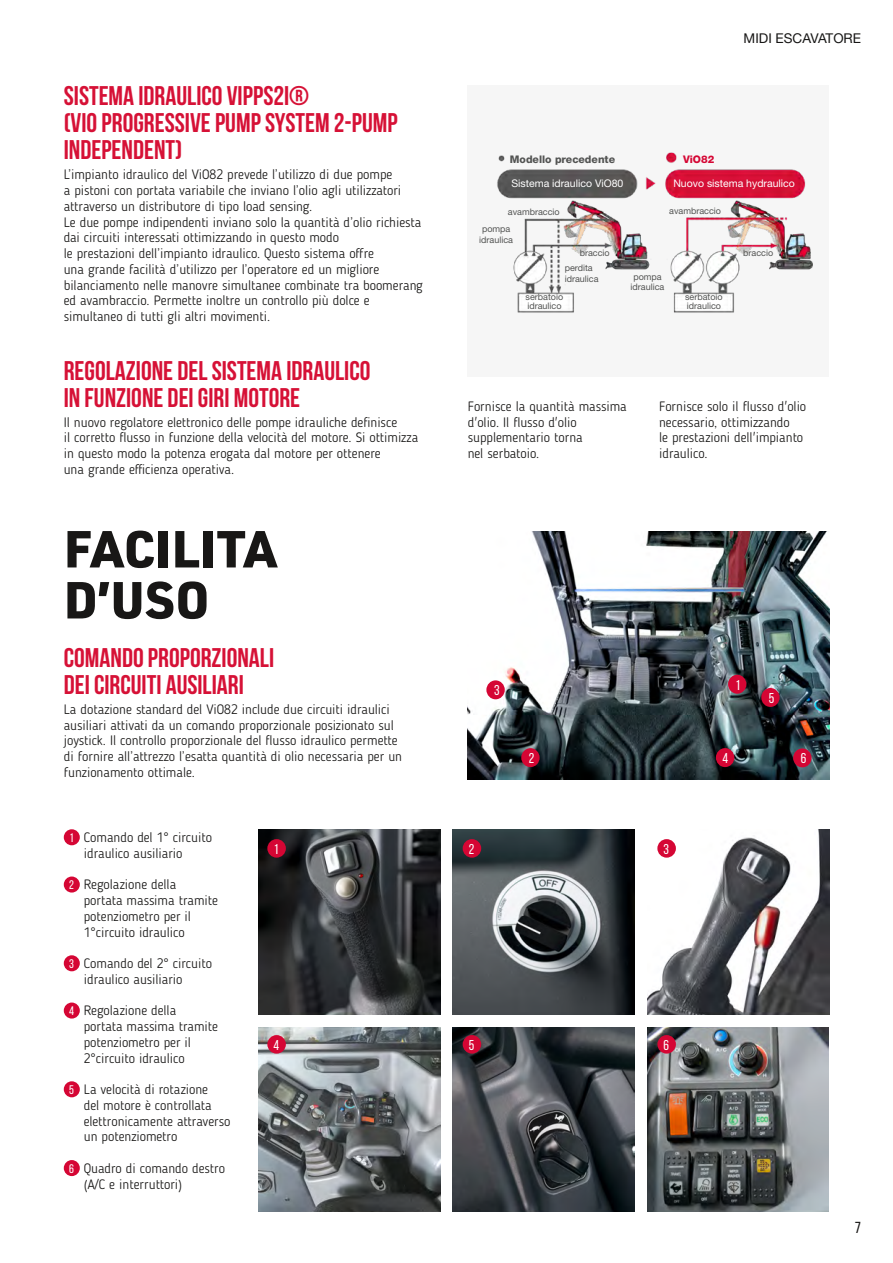
<style>
.page{position:relative;width:893px;height:1263px;background:#fff}
.page>*{position:absolute;margin:0;border:0;box-sizing:border-box;transform-origin:0 0}
.t1{font:900 51px/51px "URWDIN";color:#181716}
.t2{font:700 27px/27px "Bebas Neue";color:#d61136}
.t3{font:15.9px "Bebas Neue";color:#181716}
.t4{font:14.25px "Bebas Neue";color:#fff}
.t5{font:300 13.5px/15.8px "Blogger Sans";color:#181716}
.t6{font:13.5px "Helvetica Neue LT Std";color:#181716}
.t7{font:10.5px "Helvetica Neue LT Std";color:#fff}
.t8{font:800 10.5px "Helvetica Neue LT Std";color:#535453}
.t9{font:800 10.5px "Helvetica Neue LT Std";color:#d50634}
.t10{font:9px/10.5px "Helvetica Neue LT Std";color:#535453}
.s1{font-family:"Bebas Neue";font-weight:400;font-size:12.45px;color:#fff}
</style>
<div class="page">
<img style="left:258px;top:829px;width:182px;height:185px">
<img style="left:258px;top:1027px;width:182px;height:185px">
<img style="left:453px;top:829px;width:182px;height:185px">
<img style="left:453px;top:1027px;width:182px;height:185px">
<img style="left:647px;top:829px;width:182px;height:185px">
<img style="left:647px;top:1027px;width:181px;height:185px">
<div style="left:267px;top:839px;width:19px;height:19px;background:#d50634;border-radius:50%"></div>
<div style="left:468px;top:85px;width:361px;height:292px;background:#f6f6f6"></div>
<img style="left:497px;top:152px;width:316px;height:161px">
<img style="left:468px;top:532px;width:361px;height:247px">
<div style="left:728px;top:675px;width:18px;height:19px;background:#d50634;border-radius:50%"></div>
<div style="left:761px;top:688px;width:19px;height:19px;background:#d50634;border-radius:50%"></div>
<div style="left:793px;top:748px;width:18px;height:19px;background:#d50634;border-radius:50%"></div>
<div style="left:716px;top:748px;width:18px;height:19px;background:#d50634;border-radius:50%"></div>
<div style="left:521px;top:748px;width:19px;height:19px;background:#d50634;border-radius:50%"></div>
<div style="left:486px;top:680px;width:19px;height:19px;background:#d50634;border-radius:50%"></div>
<div style="left:267px;top:1035px;width:19px;height:18px;background:#d50634;border-radius:50%"></div>
<div style="left:463px;top:839px;width:18px;height:19px;background:#d50634;border-radius:50%"></div>
<div style="left:463px;top:1035px;width:18px;height:18px;background:#d50634;border-radius:50%"></div>
<div style="left:657px;top:839px;width:19px;height:19px;background:#d50634;border-radius:50%"></div>
<div style="left:657px;top:1035px;width:19px;height:18px;background:#d50634;border-radius:50%"></div>
<div style="left:565px;top:260px;width:36px;height:22px;background:#f6f6f6"></div>
<div style="left:64px;top:829px;width:16px;height:16px;background:#d50634;border-radius:50%"></div>
<div style="left:64px;top:876px;width:16px;height:16px;background:#d50634;border-radius:50%"></div>
<div style="left:64px;top:955px;width:16px;height:16px;background:#d50634;border-radius:50%"></div>
<div style="left:64px;top:1002px;width:16px;height:16px;background:#d50634;border-radius:50%"></div>
<div style="left:64px;top:1081px;width:16px;height:16px;background:#d50634;border-radius:50%"></div>
<div style="left:64px;top:1160px;width:16px;height:16px;background:#d50634;border-radius:50%"></div>
<h2 class="t2" style="left:64px;top:82px;width:335px">SISTEMA IDRAULICO VIPPS2I®<br>(VIO PROGRESSIVE PUMP SYSTEM 2-PUMP<br>INDEPENDENT)</h2>
<p class="t5" style="left:64px;top:167px;width:361px">L’impianto idraulico del ViO82 prevede l’utilizzo di due pompe<br>a pistoni con portata variabile che inviano l’olio agli utilizzatori attraverso un distributore di tipo load sensing.<br>Le due pompe indipendenti inviano solo la quantità d’olio richiesta dai circuiti interessati ottimizzando in questo modo<br>le prestazioni dell’impianto idraulico. Questo sistema offre<br>una grande facilità d’utilizzo per l’operatore ed un migliore bilanciamento nelle manovre simultanee combinate tra boomerang ed avambraccio. Permette inoltre un controllo più dolce e simultaneo di tutti gli altri movimenti.</p>
<h2 class="t2" style="left:64px;top:356px;width:308px">REGOLAZIONE DEL SISTEMA IDRAULICO<br>IN FUNZIONE DEI GIRI MOTORE</h2>
<p class="t5" style="left:64px;top:414px;width:356px">Il nuovo regolatore elettronico delle pompe idrauliche definisce<br>il corretto flusso in funzione della velocità del motore. Si ottimizza in questo modo la potenza erogata dal motore per ottenere<br>una grande efficienza operativa.</p>
<h1 class="t1" style="left:64px;top:521px;width:214px">FACILITA<br>D’USO</h1>
<h2 class="t2" style="left:64px;top:644px;width:212px">COMANDO PROPORZIONALI<br>DEI CIRCUITI AUSILIARI</h2>
<p class="t5" style="left:64px;top:701px;width:340px">La dotazione standard del ViO82 include due circuiti idraulici ausiliari attivati da un comando proporzionale posizionato sul joystick. Il controllo proporzionale del flusso idraulico permette di fornire all’attrezzo l’esatta quantità di olio necessaria per un funzionamento ottimale.</p>
<p class="t5" style="left:84px;top:829px;width:130px;text-indent:-14px"><span class="s1">1</span> Comando del 1° circuito idraulico ausiliario</p>
<p class="t5" style="left:84px;top:877px;width:136px;text-indent:-15px"><span class="s1">2</span> Regolazione della portata massima tramite potenziometro per il<br>1°circuito idraulico</p>
<p class="t5" style="left:84px;top:955px;width:130px;text-indent:-15px"><span class="s1">3</span> Comando del 2° circuito idraulico ausiliario</p>
<p class="t5" style="left:84px;top:1003px;width:136px;text-indent:-15px"><span class="s1">4</span> Regolazione della portata massima tramite potenziometro per il<br>2°circuito idraulico</p>
<p class="t5" style="left:84px;top:1081px;width:148px;text-indent:-15px"><span class="s1">5</span> La velocità di rotazione<br>del motore è controllata elettronicamente attraverso un potenziometro</p>
<p class="t5" style="left:84px;top:1160px;width:143px;text-indent:-15px"><span class="s1">6</span> Quadro di comando destro (A/C e interruttori)</p>
<p class="t4" style="left:274px;top:841px;width:6px">1</p>
<p class="t4" style="left:273px;top:1037px;width:7px">4</p>
<p class="t6" style="left:744px;top:30px;width:119px">MIDI ESCAVATORE</p>
<p class="t8" style="left:510px;top:153px;width:107px">Modello precedente</p>
<p class="t9" style="left:683px;top:153px;width:33px">ViO82</p>
<p class="t7" style="left:673px;top:177px;width:123px">Nuovo sistema hydraulico</p>
<p class="t7" style="left:511px;top:177px;width:114px">Sistema idraulico ViO80</p>
<p class="t10" style="left:508px;top:206px;width:53px">avambraccio</p>
<p class="t10" style="left:669px;top:205px;width:53px">avambraccio</p>
<p class="t10" style="left:479px;top:224px;width:35px;text-align:center">pompa idraulica</p>
<p class="t10" style="left:565px;top:263px;width:35px">perdita idraulica</p>
<p class="t10" style="left:580px;top:248px;width:31px">braccio</p>
<p class="t10" style="left:743px;top:248px;width:31px">braccio</p>
<p class="t10" style="left:631px;top:271px;width:35px;text-align:center">pompa idraulica</p>
<p class="t10" style="left:526px;top:293px;width:39px;line-height:9px">serbatoio idraulico</p>
<p class="t10" style="left:685px;top:293px;width:39px;line-height:9px">serbatoio idraulico</p>
<p class="t5" style="left:468px;top:398px;width:161px">Fornisce la quantità massima d'olio. Il flusso d'olio supplementario torna<br>nel serbatoio.</p>
<p class="t5" style="left:659px;top:398px;width:149px">Fornisce solo il flusso d'olio necessario, ottimizzando<br>le prestazioni dell'impianto idraulico.</p>
<p class="t4" style="left:494px;top:682px;width:7px">3</p>
<p class="t4" style="left:735px;top:677px;width:6px">1</p>
<p class="t4" style="left:769px;top:690px;width:7px">5</p>
<p class="t4" style="left:469px;top:841px;width:7px">2</p>
<p class="t4" style="left:529px;top:750px;width:7px">2</p>
<p class="t4" style="left:722px;top:750px;width:7px">4</p>
<p class="t4" style="left:801px;top:751px;width:7px">6</p>
<p class="t4" style="left:664px;top:841px;width:7px">3</p>
<p class="t4" style="left:469px;top:1037px;width:7px">5</p>
<p class="t4" style="left:664px;top:1037px;width:7px">6</p>
<p class="t3" style="left:855px;top:1219px;width:8px">7</p>
</div>
